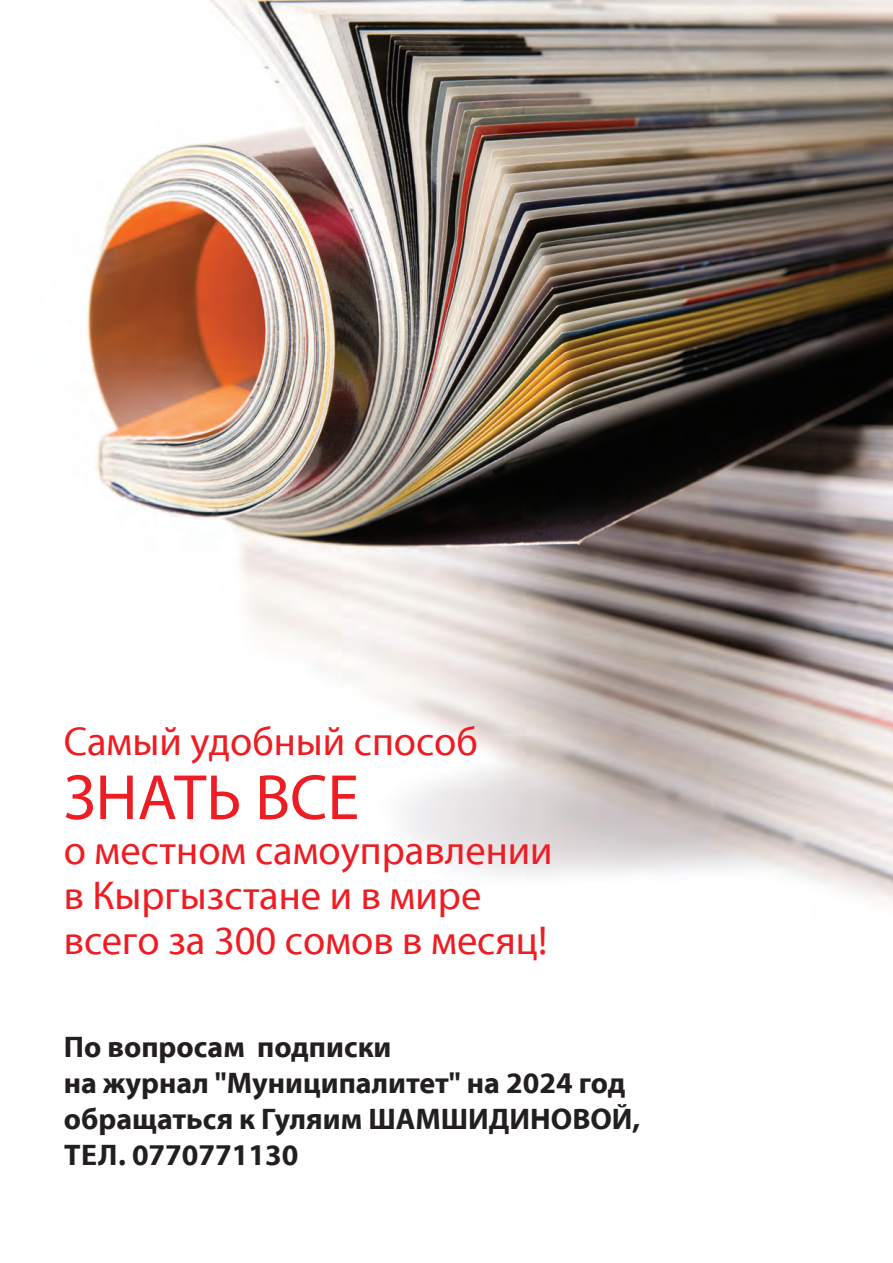
<style>
.page{position:relative;width:893px;height:1263px;background:#fff}
.page>*{position:absolute;margin:0;border:0;box-sizing:border-box;transform-origin:0 0}
.t1{font:64.5px "Myriad Pro Regular KG";color:#ee1d23}
.t2{font:40.5px/45px "Myriad Pro Regular KG";color:#ee1d23}
.t3{font:700 30px/36px "Myriad Pro KG";color:#231f20}
</style>
<div class="page">
<img style="left:87px;top:0;width:806px;height:905px">
<h2 class="t2" style="left:64px;top:719px;width:416px">Самый удобный способ</h2>
<h1 class="t1" style="left:64px;top:762px;width:297px">ЗНАТЬ ВСЕ</h1>
<h2 class="t2" style="left:64px;top:829px;width:490px">о местном самоуправлении в Кыргызстане и в мире всего за 300 сомов в месяц!</h2>
<p class="t3" style="left:64px;top:1029px;width:578px">По вопросам подписки<br>на журнал "Муниципалитет" на 2024 год обращаться к Гуляим ШАМШИДИНОВОЙ,<br>ТЕЛ. 0770771130</p>
</div>
